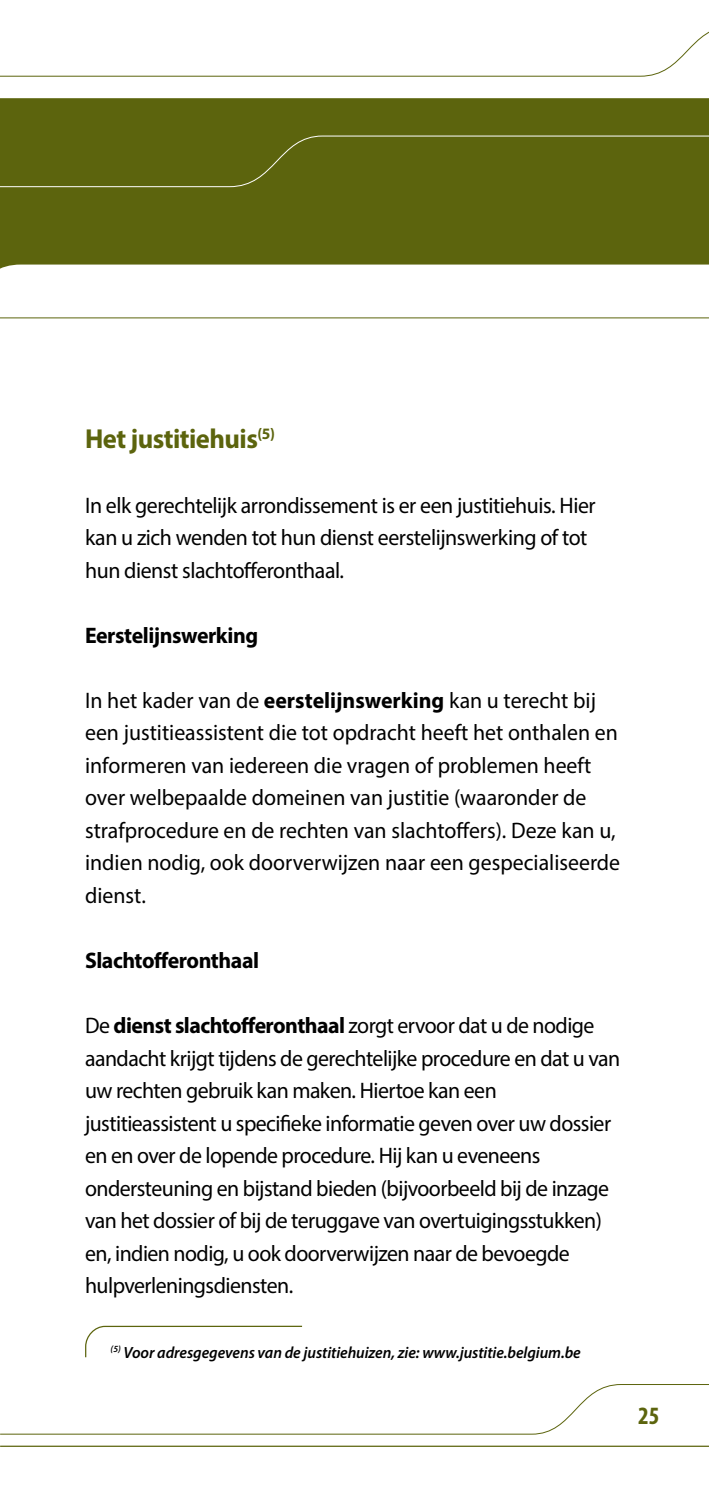
<style>
.page{position:relative;width:709px;height:1489px;background:#fff}
.page>*{position:absolute;margin:0;border:0;box-sizing:border-box;transform-origin:0 0}
.t1{font:700 27.5px "Myriad Pro";letter-spacing:-.02em;color:#5c640d}
.t2{font:700 condensed 25px "Myriad Pro";color:#5c640d}
.t3{font:22.5px/32.5px "Myriad Pro";letter-spacing:-.02em;color:#000}
.t4{font:22.5px/32.5px "Myriad Pro";color:#000}
.t5{font:700 22.5px "Myriad Pro";letter-spacing:-.02em;color:#000}
.t6{font:italic 600 16.25px "Myriad Pro";letter-spacing:-.005em;color:#000}
.s1{font-weight:700}
</style>
<div class="page">
<svg style="left:0;top:1384px;width:709px;height:50px"></svg>
<hr style="left:0;top:1445px;width:709px;height:1px;background:#5c640d">
<svg style="left:0;top:31px;width:709px;height:46px"></svg>
<div style="left:0;top:98px;width:709px;height:171px;background:#5c640d"></div>
<div style="left:0;top:135px;width:709px;height:52px;background:#5c640d"></div>
<svg style="left:0;top:317px;width:709px;height:1px"></svg>
<svg style="left:85px;top:1325px;width:218px;height:33px"></svg>
<p class="t1" style="left:85px;top:420px;width:191px">Het justitiehuis<sup>(5)</sup></p>
<p class="t3" style="left:85px;top:488px;width:512px">In elk gerechtelijk arrondissement is er een justitiehuis. Hier kan u zich wenden tot hun dienst eerstelijnswerking of tot hun dienst slachtofferonthaal.</p>
<p class="t5" style="left:85px;top:620px;width:175px">Eerstelijnswerking</p>
<p class="t4" style="left:85px;top:683px;width:536px">In het kader van de <span class="s1">eerstelijnswerking</span> kan u terecht bij een justitieassistent die tot opdracht heeft het onthalen en informeren van iedereen die vragen of problemen heeft over welbepaalde domeinen van justitie (waaronder de strafprocedure en de rechten van slachtoffers). Deze kan u, indien nodig, ook doorverwijzen naar een gespecialiseerde dienst.</p>
<p class="t5" style="left:85px;top:945px;width:175px">Slachtofferonthaal</p>
<p class="t3" style="left:85px;top:1008px;width:537px">De <span class="s1">dienst slachtofferonthaal</span> zorgt ervoor dat u de nodige aandacht krijgt tijdens de gerechtelijke procedure en dat u van uw rechten gebruik kan maken. Hiertoe kan een justitieassistent u specifieke informatie geven over uw dossier en en over de lopende procedure. Hij kan u eveneens ondersteuning en bijstand bieden (bijvoorbeeld bij de inzage van het dossier of bij de teruggave van overtuigingsstukken) en, indien nodig, u ook doorverwijzen naar de bevoegde hulpverleningsdiensten.</p>
<p class="t6" style="left:111px;top:1341px;width:472px"><sup>(5)</sup> Voor adresgegevens van de justitiehuizen, zie: www.justitie.belgium.be</p>
<p class="t2" style="left:638px;top:1400px;width:23px">25</p>
</div>
